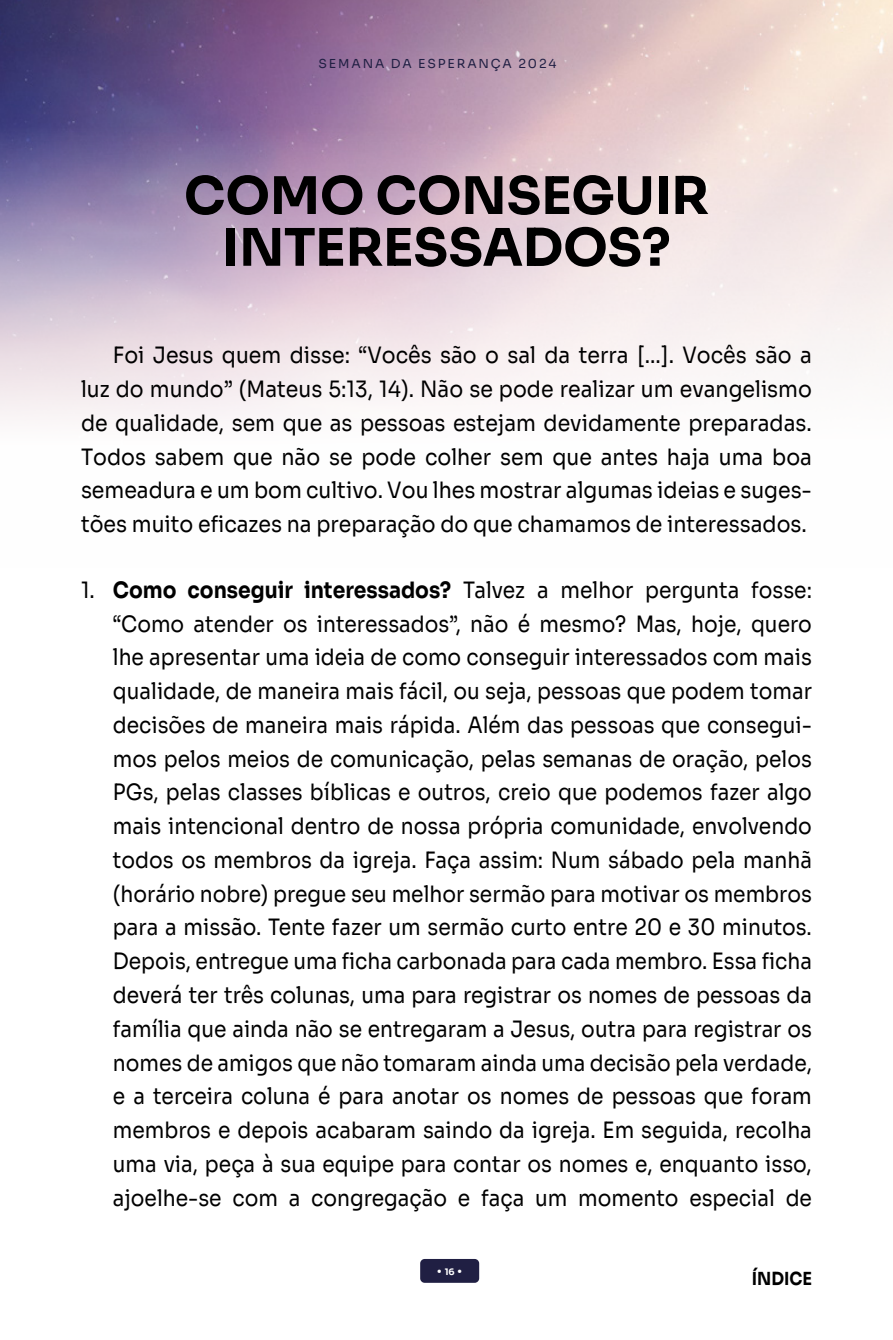
<style>
.page{position:relative;width:893px;height:1340px;background:#fff}
.page>*{position:absolute;margin:0;border:0;box-sizing:border-box;transform-origin:0 0}
.t1{font:700 51.75px/51.8px "Sora";letter-spacing:-.005em;color:#000;text-align:center}
.t2{font:22.5px/33.8px "Sora";color:#000;text-align:justify;scale:.9 1}
.t3{font:22.5px/33.8px "Sora";color:#000;text-align:justify;scale:.91 1}
.t4{font:700 18px "Sora";color:#000;scale:.9 1}
.t5{font:600 12.83px "Meno Banner";color:#fff}
.t6{font:12.38px "Sora";letter-spacing:.15em;color:#201f43}
.s1{font-weight:700}
.s2{font-family:"Sora";font-weight:700;font-size:9px}
</style>
<div class="page">
<div style="left:420px;top:1258px;width:59px;height:24px;background:#201f43;border-radius:5px"></div>
<img style="left:0;top:0;width:893px;height:417px">
<p class="t6" style="left:319px;top:53px;width:239px">SEMANA DA ESPERANÇA 2024</p>
<h1 class="t1" style="left:184px;top:165px;width:527px">COMO CONSEGUIR<br>INTERESSADOS?</h1>
<p class="t3" style="left:81px;top:336px;width:805px;text-indent:32px">Foi Jesus quem disse: “Vocês são o sal da terra [...]. Vocês são a luz do mundo” (Mateus 5:13, 14). Não se pode realizar um evangelismo de qualidade, sem que as pessoas estejam devidamente preparadas.<br>Todos sabem que não se pode colher sem que antes haja uma boa semeadura e um bom cultivo. Vou lhes mostrar algumas ideias e suges&shy;tões muito eficazes na preparação do que chamamos de interessados.</p>
<p class="t2" style="left:113px;top:571px;width:778px;text-indent:-32px">1. <span class="s1">Como conseguir interessados?</span> Talvez a melhor pergunta fosse: “Como atender os interessados”, não é mesmo? Mas, hoje, quero lhe apresentar uma ideia de como conseguir interessados com mais qualidade, de maneira mais fácil, ou seja, pessoas que podem tomar decisões de maneira mais rápida. Além das pessoas que consegui&shy;mos pelos meios de comunicação, pelas semanas de oração, pelos PGs, pelas classes bíblicas e outros, creio que podemos fazer algo mais intencional dentro de nossa própria comunidade, envolvendo todos os membros da igreja. Faça assim: Num sábado pela manhã (horário nobre) pregue seu melhor sermão para motivar os membros para a missão. Tente fazer um sermão curto entre 20 e 30 minutos.<br>Depois, entregue uma ficha carbonada para cada membro. Essa ficha deverá ter três colunas, uma para registrar os nomes de pessoas da família que ainda não se entregaram a Jesus, outra para registrar os nomes de amigos que não tomaram ainda uma decisão pela verdade, e a terceira coluna é para anotar os nomes de pessoas que foram membros e depois acabaram saindo da igreja. Em seguida, recolha uma via, peça à sua equipe para contar os nomes e, enquanto isso, ajoelhe-se com a congregação e faça um momento especial de</p>
<p class="t5" style="left:437px;top:1262px;width:27px">• <span class="s2">16</span> •</p>
<p class="t4" style="left:752px;top:1263px;width:68px">ÍNDICE</p>
</div>
